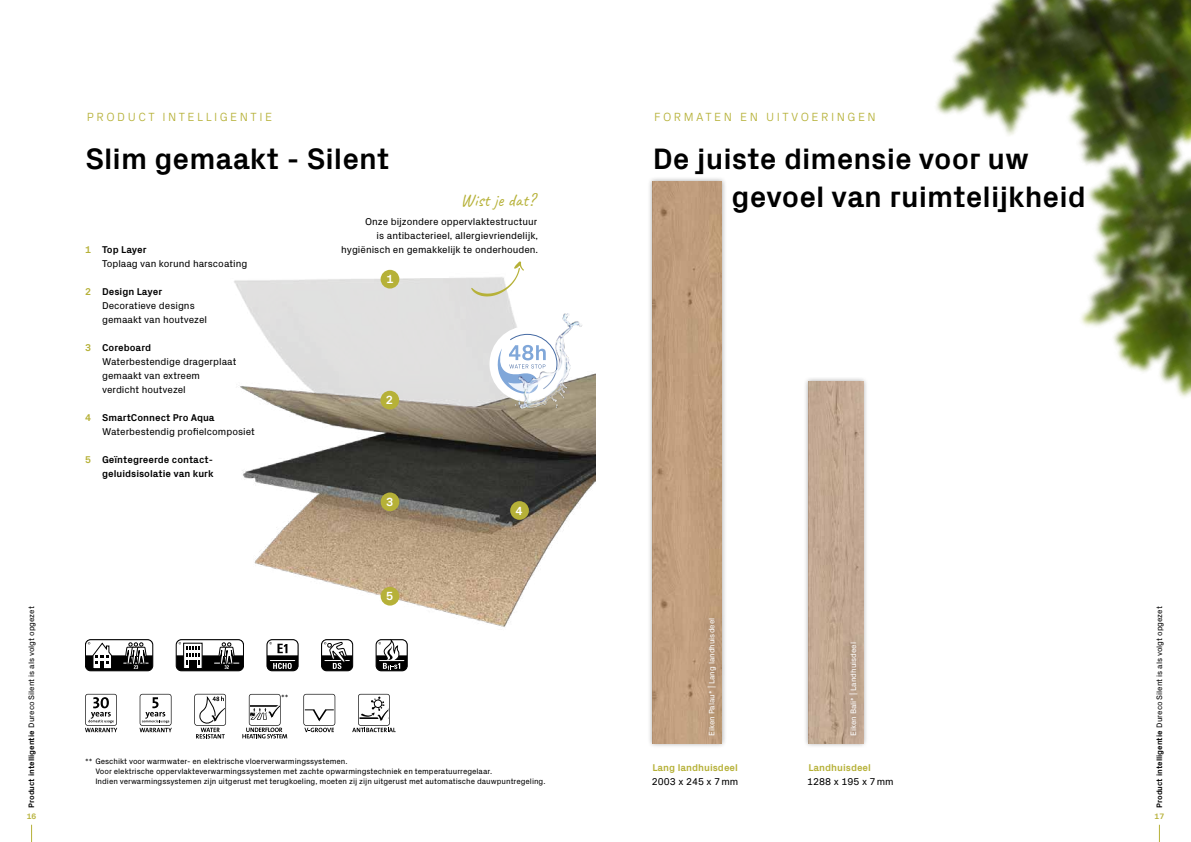
<style>
.page{position:relative;width:1191px;height:842px;background:#fff}
.page>*{position:absolute;margin:0;border:0;box-sizing:border-box;transform-origin:0 0}
.t1{font:700 30px/38px "Px Grotesk";color:#000}
.t2{font:18px "Caveat";color:#b6b138}
.t3{font:300 12px "Px Grotesk";letter-spacing:.21em;color:#b6b138}
.t4{font:700 12px "Px Grotesk";color:#fff}
.t5{font:10px/14px "Px Grotesk";color:#000}
.t6{font:700 10px/14px "Px Grotesk";color:#000;text-align:right}
.t7{font:700 10px "Px Grotesk";color:#b6b138}
.t8{font:8px/10px "Px Grotesk";color:#000}
.t9{font:8px "Px Grotesk";color:#fff}
.t10{font:700 8px "Px Grotesk";color:#b6b138}
.s1{font-weight:700;color:#b6b138}
.s2{font-weight:700}
.s3{color:#b6b138}
</style>
<div class="page">
<div style="left:267px;top:639px;width:31px;height:32px;border:1px solid #000;border-radius:5px"></div>
<svg style="left:267px;top:641px;width:30px;height:28px"></svg>
<div style="left:85px;top:639px;width:68px;height:32px;border:1px solid #000;border-radius:5px"></div>
<svg style="left:86px;top:640px;width:66px;height:31px"></svg>
<div style="left:176px;top:639px;width:68px;height:32px;border:1px solid #000;border-radius:5px"></div>
<svg style="left:177px;top:640px;width:66px;height:31px"></svg>
<div style="left:321px;top:639px;width:32px;height:32px;border:1px solid #000;border-radius:5px"></div>
<svg style="left:322px;top:641px;width:30px;height:28px"></svg>
<svg style="left:303px;top:694px;width:32px;height:38px"></svg>
<svg style="left:86px;top:727px;width:32px;height:6px"></svg>
<svg style="left:85px;top:694px;width:32px;height:38px"></svg>
<svg style="left:140px;top:732px;width:31px;height:1px"></svg>
<svg style="left:139px;top:694px;width:33px;height:38px"></svg>
<svg style="left:242px;top:694px;width:45px;height:44px"></svg>
<svg style="left:196px;top:693px;width:31px;height:46px"></svg>
<svg style="left:194px;top:694px;width:32px;height:44px"></svg>
<svg style="left:352px;top:694px;width:43px;height:38px"></svg>
<img style="left:178px;top:269px;width:417px;height:372px">
<div style="left:380px;top:391px;width:19px;height:18px;background:#b6b138;border-radius:9px"></div>
<div style="left:380px;top:492px;width:19px;height:19px;background:#b6b138;border-radius:9px"></div>
<div style="left:510px;top:501px;width:19px;height:19px;background:#b6b138;border-radius:9px"></div>
<div style="left:380px;top:270px;width:19px;height:18px;background:#b6b138;border-radius:9px"></div>
<svg style="left:471px;top:261px;width:53px;height:35px"></svg>
<div style="left:380px;top:587px;width:19px;height:19px;background:#b6b138;border-radius:9px"></div>
<div style="left:803px;top:377px;width:65px;height:371px;background:#000;opacity:.35"></div>
<img style="left:808px;top:382px;width:55px;height:361px">
<div style="left:647px;top:176px;width:79px;height:572px;background:#000;opacity:.35"></div>
<img style="left:652px;top:181px;width:69px;height:562px">
<div style="left:489px;top:326px;width:76px;height:76px;background:#fff;border-radius:50%"></div>
<svg style="left:495px;top:334px;width:2px;height:62px"></svg>
<img style="left:497px;top:313px;width:86px;height:100px">
<div style="left:376px;top:639px;width:31px;height:32px;border:1px solid #000;border-radius:5px"></div>
<svg style="left:377px;top:640px;width:30px;height:30px"></svg>
<div style="left:840px;top:633px;width:26px;height:113px;background:#322116;opacity:.7"></div>
<div style="left:698px;top:608px;width:27px;height:138px;background:#322116;opacity:.7"></div>
<svg style="left:31px;top:825px;width:1px;height:17px"></svg>
<svg style="left:1158px;top:825px;width:1px;height:17px"></svg>
<img style="left:936px;top:0;width:255px;height:397px">
<h3 class="t3" style="left:87px;top:108px;width:187px">PRODUCT INTELLIGENTIE</h3>
<h1 class="t1" style="left:85px;top:138px;width:306px">Slim gemaakt - Silent</h1>
<h2 class="t2" style="left:460px;top:188px;width:76px">Wist je dat?</h2>
<p class="t5" style="left:102px;top:242px;width:147px;text-indent:-17px"><span class="s1">1</span> <span class="s2">Top Layer<br></span>Toplaag van korund harscoating</p>
<p class="t5" style="left:102px;top:284px;width:106px;text-indent:-17px"><span class="s1">2</span> <span class="s2">Design Layer<br></span>Decoratieve designs gemaakt van houtvezel</p>
<p class="t5" style="left:102px;top:340px;width:136px;text-indent:-17px"><span class="s1">3</span> <span class="s2">Coreboard<br></span>Waterbestendige dragerplaat gemaakt van extreem verdicht houtvezel</p>
<p class="t5" style="left:102px;top:410px;width:154px;text-indent:-17px"><span class="s1">4</span> <span class="s2">SmartConnect Pro Aqua<br></span>Waterbestendig profielcomposiet</p>
<p class="t6" style="left:85px;top:452px;width:130px"><span class="s3">5</span> Geïntegreerde contact&shy;geluidsisolatie van kurk</p>
<p class="t5" style="left:341px;top:214px;width:198px;text-align:right">Onze bijzondere oppervlaktestructuur<br>is antibacterieel, allergievriendelijk, hygiënisch en gemakkelijk te onderhouden.</p>
<h3 class="t4" style="left:386px;top:270px;width:9px">1</h3>
<h3 class="t4" style="left:386px;top:391px;width:9px">2</h3>
<h3 class="t4" style="left:386px;top:493px;width:9px">3</h3>
<h3 class="t4" style="left:386px;top:587px;width:9px">5</h3>
<h3 class="t4" style="left:515px;top:502px;width:9px">4</h3>
<h3 class="t3" style="left:654px;top:108px;width:223px">FORMATEN EN UITVOERINGEN</h3>
<h1 class="t1" style="left:731px;top:138px;width:356px;text-indent:-79px">De juiste dimensie voor uw gevoel van ruimtelijkheid</h1>
<p class="t8" style="left:26px;top:808px;width:203px;rotate:-90deg"><span class="s2">Product intelligentie</span> Dureco Silent is als volgt opgezet</p>
<p class="t8" style="left:1153px;top:808px;width:203px;rotate:-90deg"><span class="s2">Product intelligentie</span> Dureco Silent is als volgt opgezet</p>
<p class="t9" style="left:706px;top:736px;width:120px;rotate:-90deg">Eiken Palau* | Lang landhuisdeel</p>
<p class="t9" style="left:847px;top:736px;width:96px;rotate:-90deg">Eiken Bali* | Landhuisdeel</p>
<p class="t8" style="left:281px;top:691px;width:9px">**</p>
<p class="t8" style="left:95px;top:756px;width:451px;text-indent:-10px">** Geschikt voor warmwater- en elektrische vloerverwarmingssystemen.<br>Voor elektrische oppervlakteverwarmingssystemen met zachte opwarmingstechniek en temperatuurregelaar.<br>Indien verwarmingssystemen zijn uitgerust met terugkoeling, moeten zij zijn uitgerust met automatische dauwpuntregeling.</p>
<p class="t7" style="left:652px;top:761px;width:87px">Lang landhuisdeel</p>
<p class="t7" style="left:808px;top:761px;width:64px">Landhuisdeel</p>
<p class="t5" style="left:652px;top:774px;width:88px">2003 x 245 x 7 mm</p>
<p class="t5" style="left:807px;top:774px;width:88px">1288 x 195 x 7 mm</p>
<p class="t10" style="left:27px;top:810px;width:11px">16</p>
<p class="t10" style="left:1154px;top:810px;width:11px">17</p>
</div>
